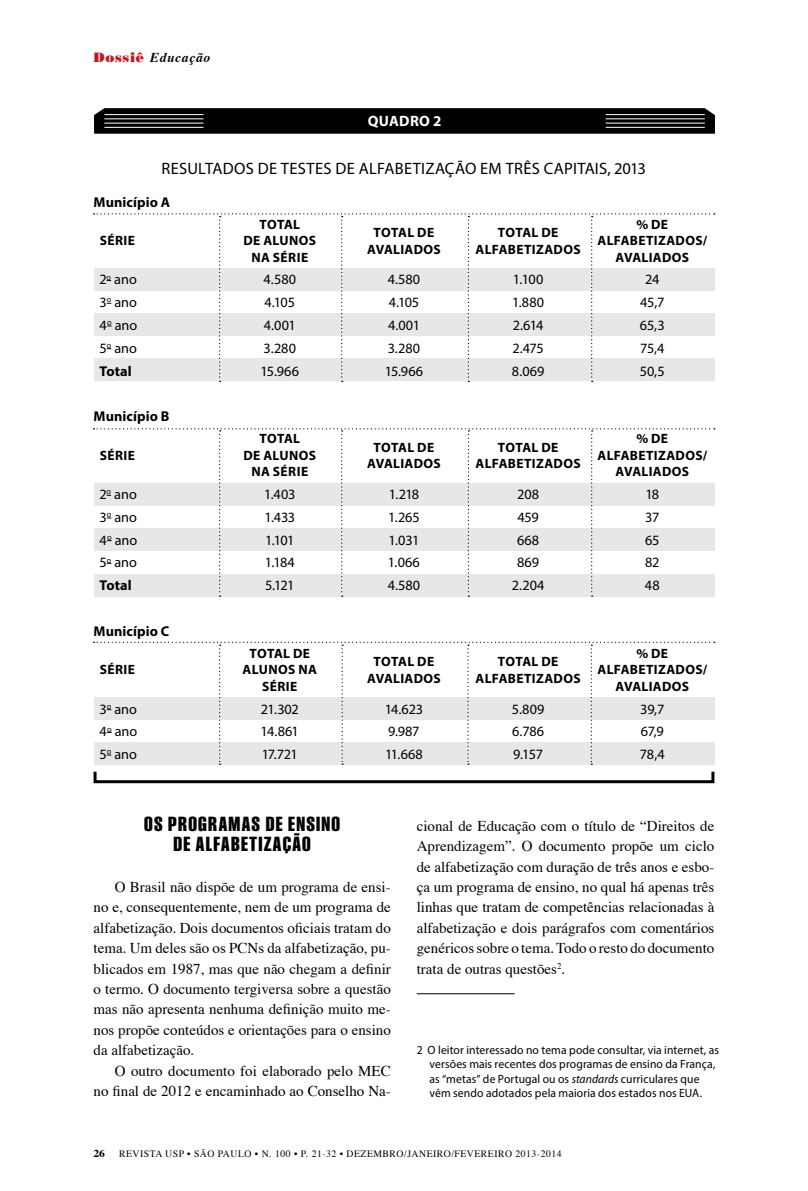
<style>
.page{position:relative;width:808px;height:1191px;background:#fff}
.page>*{position:absolute;margin:0;border:0;box-sizing:border-box;transform-origin:0 0}
.t1{font:700 21px/20.4px "Smart Sans Std";letter-spacing:.06em;color:#000;text-align:center}
.t2{font:16.5px "Myriad Pro";letter-spacing:.02em;color:#000}
.t3{font:15px/20.4px "Times";color:#000;text-align:justify}
.t4{font:700 15px "Myriad Pro";letter-spacing:.02em;color:#fff}
.t5{font:14.25px "Myriad Pro";letter-spacing:-.005em;color:#000}
.t6{font:700 14.25px "Myriad Pro";letter-spacing:.005em;color:#000}
.t7{font:700 13.5px "Myriad Pro";letter-spacing:.03em;color:#000}
.t8{font:italic 700 13.5px "Times";letter-spacing:.05em;color:#000}
.t9{font:12px/14.2px "Myriad Pro";letter-spacing:.01em;color:#000}
.t10{font:700 10.5px "Times";color:#000;scale:1.1 1}
.t11{font:9.75px "Times";letter-spacing:.05em;color:#000}
.s1{font-family:"Bodoni Poster";font-weight:400;font-style:normal;color:#c4161c}
.s2{font-style:italic}
</style>
<div class="page">
<div style="left:94px;top:770px;width:620px;height:13px;border:3px solid #000"></div>
<svg style="left:94px;top:108px;width:621px;height:26px;background:#090909"></svg>
<hr style="left:104px;top:114px;width:100px;height:1px;background:#fff">
<hr style="left:104px;top:118px;width:100px;height:1px;background:#fff">
<hr style="left:104px;top:123px;width:100px;height:1px;background:#fff">
<hr style="left:104px;top:127px;width:100px;height:1px;background:#fff">
<hr style="left:606px;top:114px;width:99px;height:1px;background:#fff">
<hr style="left:606px;top:118px;width:99px;height:1px;background:#fff">
<hr style="left:606px;top:123px;width:99px;height:1px;background:#fff">
<hr style="left:606px;top:127px;width:99px;height:1px;background:#fff">
<svg style="left:94px;top:213px;width:621px;height:169px"></svg>
<svg style="left:94px;top:428px;width:621px;height:169px"></svg>
<svg style="left:94px;top:641px;width:621px;height:124px"></svg>
<hr style="left:417px;top:993px;width:98px;height:1px;background:#000">
<p class="t8" style="left:94px;top:44px;width:118px"><span class="s1">Dossiê</span> Educação</p>
<p class="t4" style="left:368px;top:111px;width:75px">QUADRO 2</p>
<p class="t2" style="left:161px;top:158px;width:63px">Resu ltado</p>
<p class="t2" style="left:246px;top:158px;width:307px">s de testes de alfab etização em três capi</p>
<p class="t2" style="left:577px;top:158px;width:70px">tai s, 2013</p>
<p class="t6" style="left:94px;top:192px;width:78px">MUNICÍPIO A</p>
<p class="t7" style="left:100px;top:232px;width:23px">SÉRIE</p>
<p class="t7" style="left:259px;top:215px;width:17px">TOTAL</p>
<p class="t7" style="left:243px;top:232px;width:30px">DE ALUNOS</p>
<p class="t7" style="left:251px;top:248px;width:45px">NA SÉRIE</p>
<p class="t7" style="left:374px;top:224px;width:17px">TOTAL</p>
<p class="t7" style="left:417px;top:224px;width:9px">DE</p>
<p class="t7" style="left:367px;top:240px;width:10px">AVALIADOS</p>
<p class="t7" style="left:498px;top:224px;width:17px">TOTAL</p>
<p class="t7" style="left:541px;top:224px;width:9px">DE</p>
<p class="t7" style="left:475px;top:240px;width:32px">ALFABETI</p>
<p class="t7" style="left:536px;top:240px;width:19px">ZADOS</p>
<p class="t7" style="left:636px;top:215px;width:24px">% DE</p>
<p class="t7" style="left:597px;top:232px;width:32px">ALFABETI</p>
<p class="t7" style="left:658px;top:232px;width:19px">ZADOS</p>
<p class="t7" style="left:703px;top:232px;width:6px">/</p>
<p class="t7" style="left:615px;top:248px;width:10px">AVALIADOS</p>
<p class="t5" style="left:100px;top:271px;width:39px">2<sup>o</sup> ano</p>
<p class="t5" style="left:263px;top:271px;width:34px">4.580</p>
<p class="t5" style="left:388px;top:271px;width:34px">4.580</p>
<p class="t5" style="left:513px;top:271px;width:32px">1.100</p>
<p class="t5" style="left:645px;top:271px;width:16px">24</p>
<p class="t5" style="left:100px;top:294px;width:39px">3<sup>o</sup> ano</p>
<p class="t5" style="left:264px;top:294px;width:32px">4.105</p>
<p class="t5" style="left:389px;top:294px;width:32px">4.105</p>
<p class="t5" style="left:512px;top:294px;width:34px">1.880</p>
<p class="t5" style="left:640px;top:294px;width:26px">45,7</p>
<p class="t5" style="left:100px;top:316px;width:39px">4<sup>o</sup> ano</p>
<p class="t5" style="left:264px;top:316px;width:33px">4.001</p>
<p class="t5" style="left:388px;top:316px;width:33px">4.001</p>
<p class="t5" style="left:513px;top:316px;width:32px">2.614</p>
<p class="t5" style="left:640px;top:316px;width:26px">65,3</p>
<p class="t5" style="left:100px;top:339px;width:39px">5<sup>o</sup> ano</p>
<p class="t5" style="left:264px;top:339px;width:34px">3.280</p>
<p class="t5" style="left:388px;top:339px;width:34px">3.280</p>
<p class="t5" style="left:512px;top:339px;width:33px">2.475</p>
<p class="t5" style="left:640px;top:339px;width:26px">75,4</p>
<p class="t6" style="left:100px;top:361px;width:34px">TOTAL</p>
<p class="t5" style="left:261px;top:362px;width:40px">15.966</p>
<p class="t5" style="left:385px;top:362px;width:40px">15.966</p>
<p class="t5" style="left:512px;top:362px;width:34px">8.069</p>
<p class="t5" style="left:640px;top:362px;width:26px">50,5</p>
<p class="t6" style="left:94px;top:407px;width:78px">MUNICÍPIO B</p>
<p class="t7" style="left:100px;top:446px;width:23px">SÉRIE</p>
<p class="t7" style="left:259px;top:430px;width:17px">TOTAL</p>
<p class="t7" style="left:243px;top:446px;width:30px">DE ALUNOS</p>
<p class="t7" style="left:251px;top:463px;width:45px">NA SÉRIE</p>
<p class="t7" style="left:636px;top:430px;width:24px">% DE</p>
<p class="t7" style="left:597px;top:446px;width:32px">ALFABETI</p>
<p class="t7" style="left:658px;top:446px;width:19px">ZADOS</p>
<p class="t7" style="left:703px;top:446px;width:6px">/</p>
<p class="t7" style="left:615px;top:463px;width:10px">AVALIADOS</p>
<p class="t7" style="left:374px;top:438px;width:17px">TOTAL</p>
<p class="t7" style="left:417px;top:438px;width:9px">DE</p>
<p class="t7" style="left:367px;top:455px;width:10px">AVALIADOS</p>
<p class="t7" style="left:498px;top:438px;width:17px">TOTAL</p>
<p class="t7" style="left:541px;top:438px;width:9px">DE</p>
<p class="t7" style="left:475px;top:455px;width:32px">ALFABETI</p>
<p class="t7" style="left:536px;top:455px;width:19px">ZADOS</p>
<p class="t5" style="left:100px;top:485px;width:39px">2<sup>o</sup> ano</p>
<p class="t5" style="left:264px;top:485px;width:33px">1.403</p>
<p class="t5" style="left:389px;top:485px;width:32px">1.218</p>
<p class="t5" style="left:517px;top:485px;width:23px">208</p>
<p class="t5" style="left:645px;top:485px;width:15px">18</p>
<p class="t5" style="left:100px;top:508px;width:39px">3<sup>o</sup> ano</p>
<p class="t5" style="left:264px;top:508px;width:32px">1.433</p>
<p class="t5" style="left:388px;top:508px;width:33px">1.265</p>
<p class="t5" style="left:517px;top:508px;width:23px">459</p>
<p class="t5" style="left:645px;top:508px;width:16px">37</p>
<p class="t5" style="left:100px;top:531px;width:39px">4<sup>o</sup> ano</p>
<p class="t5" style="left:265px;top:531px;width:31px">1.101</p>
<p class="t5" style="left:389px;top:531px;width:32px">1.031</p>
<p class="t5" style="left:517px;top:531px;width:24px">668</p>
<p class="t5" style="left:645px;top:531px;width:16px">65</p>
<p class="t5" style="left:100px;top:553px;width:39px">5<sup>o</sup> ano</p>
<p class="t5" style="left:265px;top:553px;width:32px">1.184</p>
<p class="t5" style="left:388px;top:553px;width:33px">1.066</p>
<p class="t5" style="left:517px;top:553px;width:23px">869</p>
<p class="t5" style="left:645px;top:553px;width:16px">82</p>
<p class="t6" style="left:100px;top:576px;width:34px">TOTAL</p>
<p class="t5" style="left:265px;top:576px;width:31px">5.121</p>
<p class="t5" style="left:388px;top:576px;width:34px">4.580</p>
<p class="t5" style="left:512px;top:576px;width:34px">2.204</p>
<p class="t5" style="left:645px;top:576px;width:16px">48</p>
<p class="t6" style="left:94px;top:621px;width:77px">MUNICÍPIO C</p>
<p class="t7" style="left:100px;top:661px;width:23px">SÉRIE</p>
<p class="t7" style="left:249px;top:644px;width:17px">TOTAL</p>
<p class="t7" style="left:293px;top:644px;width:9px">DE</p>
<p class="t7" style="left:243px;top:661px;width:10px">ALUNOS</p>
<p class="t7" style="left:298px;top:661px;width:10px">NA</p>
<p class="t7" style="left:262px;top:677px;width:23px">SÉRIE</p>
<p class="t7" style="left:636px;top:644px;width:24px">% DE</p>
<p class="t7" style="left:597px;top:661px;width:32px">ALFABETI</p>
<p class="t7" style="left:658px;top:661px;width:19px">ZADOS</p>
<p class="t7" style="left:703px;top:661px;width:6px">/</p>
<p class="t7" style="left:615px;top:677px;width:10px">AVALIADOS</p>
<p class="t7" style="left:374px;top:653px;width:17px">TOTAL</p>
<p class="t7" style="left:417px;top:653px;width:9px">DE</p>
<p class="t7" style="left:367px;top:669px;width:10px">AVALIADOS</p>
<p class="t7" style="left:498px;top:653px;width:17px">TOTAL</p>
<p class="t7" style="left:541px;top:653px;width:9px">DE</p>
<p class="t7" style="left:476px;top:669px;width:32px">ALFABETI</p>
<p class="t7" style="left:536px;top:669px;width:19px">ZADOS</p>
<p class="t5" style="left:100px;top:700px;width:39px">3<sup>o</sup> ano</p>
<p class="t5" style="left:261px;top:700px;width:40px">21.302</p>
<p class="t5" style="left:385px;top:700px;width:40px">14.623</p>
<p class="t5" style="left:512px;top:700px;width:34px">5.809</p>
<p class="t5" style="left:640px;top:700px;width:26px">39,7</p>
<p class="t5" style="left:100px;top:722px;width:39px">4<sup>o</sup> ano</p>
<p class="t5" style="left:261px;top:722px;width:40px">14.861</p>
<p class="t5" style="left:388px;top:722px;width:33px">9.987</p>
<p class="t5" style="left:512px;top:722px;width:34px">6.786</p>
<p class="t5" style="left:641px;top:722px;width:24px">67,9</p>
<p class="t5" style="left:100px;top:745px;width:39px">5<sup>o</sup> ano</p>
<p class="t5" style="left:262px;top:745px;width:38px">17.721</p>
<p class="t5" style="left:385px;top:745px;width:39px">11.668</p>
<p class="t5" style="left:513px;top:745px;width:31px">9.157</p>
<p class="t5" style="left:640px;top:745px;width:26px">78,4</p>
<h1 class="t1" style="left:144px;top:814px;width:198px">OS PROGRAMAS DE ENSINO<br>DE ALFABETIZAÇÃO</h1>
<p class="t3" style="left:94px;top:875px;width:299px;text-indent:21px">O Brasil não dispõe de um programa de ensi&shy;no e, consequentemente, nem de um programa de alfabetização. Dois documentos oficiais tratam do tema. Um deles são os PCNs da alfabetização, pu&shy;blicados em 1987, mas que não chegam a definir o termo. O documento tergiversa sobre a questão mas não apresenta nenhuma definição muito me&shy;nos propõe conteúdos e orientações para o ensino da alfabetização.</p>
<p class="t3" style="left:94px;top:1059px;width:299px;text-align:right">O outro documento foi elaborado pelo MEC<br>no final de 2012 e encaminhado ao Conselho Na-</p>
<p class="t3" style="left:417px;top:814px;width:299px">cional de Educação com o título de “Direitos de Aprendizagem”. O documento propõe um ciclo de alfabetização com duração de três anos e esbo&shy;ça um programa de ensino, no qual há apenas três linhas que tratam de competências relacionadas à alfabetização e dois parágrafos com comentários genéricos sobre o tema. Todo o resto do documento trata de outras questões<sup>2</sup>.</p>
<p class="t9" style="left:429px;top:1042px;width:291px;text-indent:-13px">2 O leitor interessado no tema pode consultar, via internet, as versões mais recentes dos programas de ensino da França, as “metas” de Portugal ou os <span class="s2">standards</span> curriculares que vêm sendo adotados pela maioria dos estados nos EUA.</p>
<p class="t10" style="left:94px;top:1143px;width:12px">26</p>
<p class="t11" style="left:119px;top:1144px;width:444px">REVISTA USP • São Paulo • n. 100 • p. 21-32 • DEZEMBRO/JANEIRO/FEVEREIRO 2013-2014</p>
</div>
